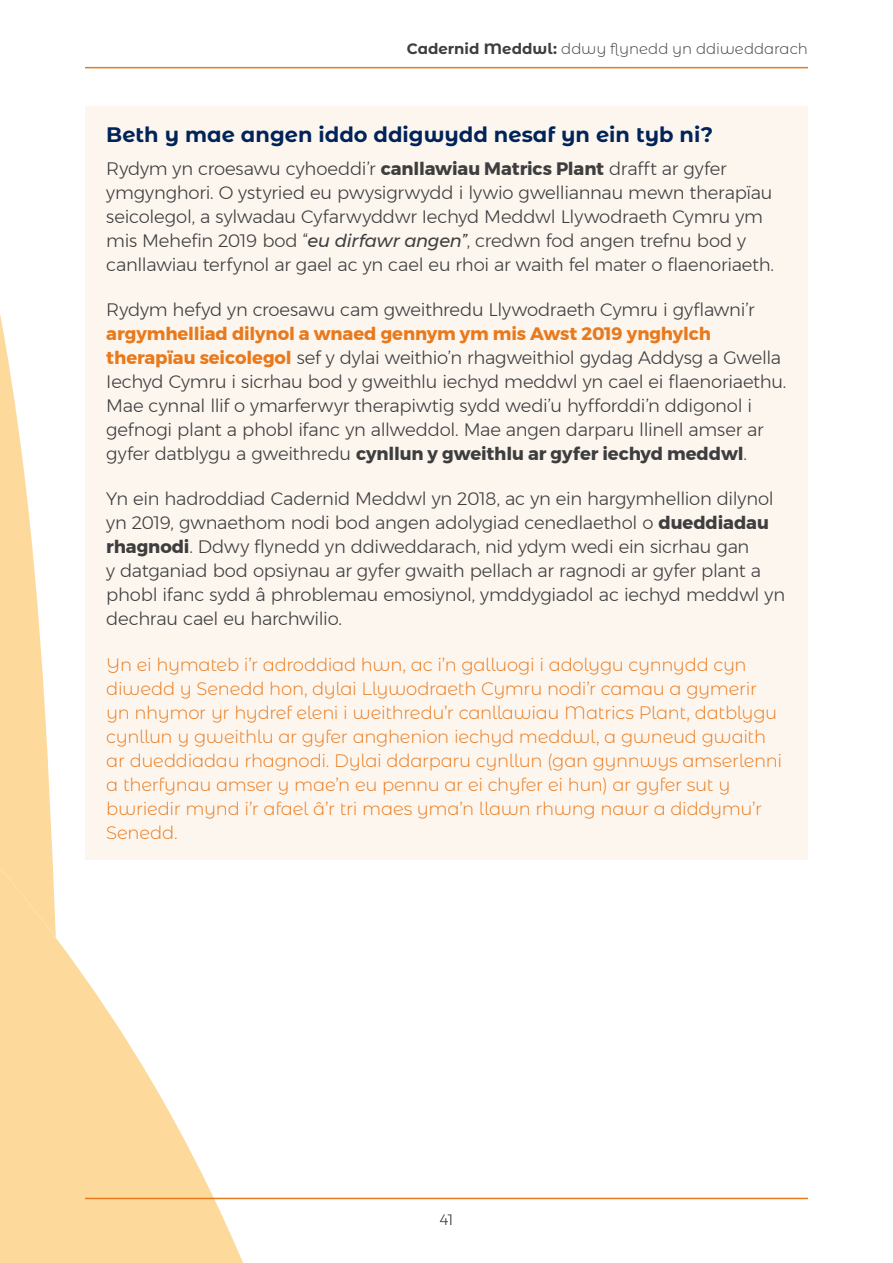
<style>
.page{position:relative;width:893px;height:1263px;background:#fff}
.page>*{position:absolute;margin:0;border:0;box-sizing:border-box;transform-origin:0 0}
.Heading_2{font:700 21px "Montserrat Alternates";color:#002459}
.Body-copy{font:300 18px/24px "Montserrat";letter-spacing:-.015em;color:#3e3e3f}
.Recomendation{font:300 18px/24px "Montserrat Alternates";letter-spacing:-.02em;color:#e87a1d}
.t1{font:300 15px "Montserrat Alternates";letter-spacing:-.005em;color:#3e3e3f}
.t2{font:300 15px "Montserrat";color:#3e3e3f}
.s1{font-weight:700}
.s2{font-weight:400;font-style:italic}
.s3{font-weight:700;color:#e87a1d}
</style>
<div class="page">
<svg style="left:0;top:66px;width:188px;height:450px"></svg>
<svg style="left:0;top:516px;width:314px;height:747px"></svg>
<img style="left:0;top:764px;width:98px;height:499px">
<hr style="left:85px;top:1198px;width:723px;height:1px;background:#e87a1d">
<hr style="left:85px;top:67px;width:723px;height:1px;background:#e87a1d">
<div style="left:85px;top:106px;width:723px;height:754px;background:#fdf6ef"></div>
<p class="t1" style="left:407px;top:39px;width:403px"><span class="s1">Cadernid Meddwl:</span> ddwy flynedd yn ddiweddarach</p>
<p class="Heading_2" style="left:106px;top:120px;width:608px">Beth y mae angen iddo ddigwydd nesaf yn ein tyb ni?</p>
<p class="Body-copy" style="left:106px;top:156px;width:669px">Rydym yn croesawu cyhoeddi’r <span class="s1">canllawiau Matrics Plant</span> drafft ar gyfer ymgynghori. O ystyried eu pwysigrwydd i lywio gwelliannau mewn therapïau seicolegol, a sylwadau Cyfarwyddwr Iechyd Meddwl Llywodraeth Cymru ym mis Mehefin 2019 bod “<span class="s2">eu dirfawr angen”</span>, credwn fod angen trefnu bod y canllawiau terfynol ar gael ac yn cael eu rhoi ar waith fel mater o flaenoriaeth.</p>
<p class="Body-copy" style="left:106px;top:297px;width:682px">Rydym hefyd yn croesawu cam gweithredu Llywodraeth Cymru i gyflawni’r <span class="s3">argymhelliad dilynol a wnaed gennym ym mis Awst 2019 ynghylch therapïau seicolegol</span> sef y dylai weithio’n rhagweithiol gydag Addysg a Gwella Iechyd Cymru i sicrhau bod y gweithlu iechyd meddwl yn cael ei flaenoriaethu.<br>Mae cynnal llif o ymarferwyr therapiwtig sydd wedi’u hyfforddi’n ddigonol i gefnogi plant a phobl ifanc yn allweddol. Mae angen darparu llinell amser ar gyfer datblygu a gweithredu <span class="s1">cynllun y gweithlu ar gyfer iechyd meddwl</span>.</p>
<p class="Body-copy" style="left:106px;top:487px;width:680px">Yn ein hadroddiad Cadernid Meddwl yn 2018, ac yn ein hargymhellion dilynol yn 2019, gwnaethom nodi bod angen adolygiad cenedlaethol o <span class="s1">dueddiadau rhagnodi</span>. Ddwy flynedd yn ddiweddarach, nid ydym wedi ein sicrhau gan<br>y datganiad bod opsiynau ar gyfer gwaith pellach ar ragnodi ar gyfer plant a phobl ifanc sydd â phroblemau emosiynol, ymddygiadol ac iechyd meddwl yn dechrau cael eu harchwilio.</p>
<p class="Recomendation" style="left:106px;top:652px;width:677px">Yn ei hymateb i’r adroddiad hwn, ac i’n galluogi i adolygu cynnydd cyn diwedd y Senedd hon, dylai Llywodraeth Cymru nodi’r camau a gymerir yn nhymor yr hydref eleni i weithredu’r canllawiau Matrics Plant, datblygu cynllun y gweithlu ar gyfer anghenion iechyd meddwl, a gwneud gwaith ar dueddiadau rhagnodi. Dylai ddarparu cynllun (gan gynnwys amserlenni a therfynau amser y mae’n eu pennu ar ei chyfer ei hun) ar gyfer sut y bwriedir mynd i’r afael â’r tri maes yma’n llawn rhwng nawr a diddymu’r Senedd.</p>
<p class="t2" style="left:440px;top:1208px;width:15px">41</p>
</div>
